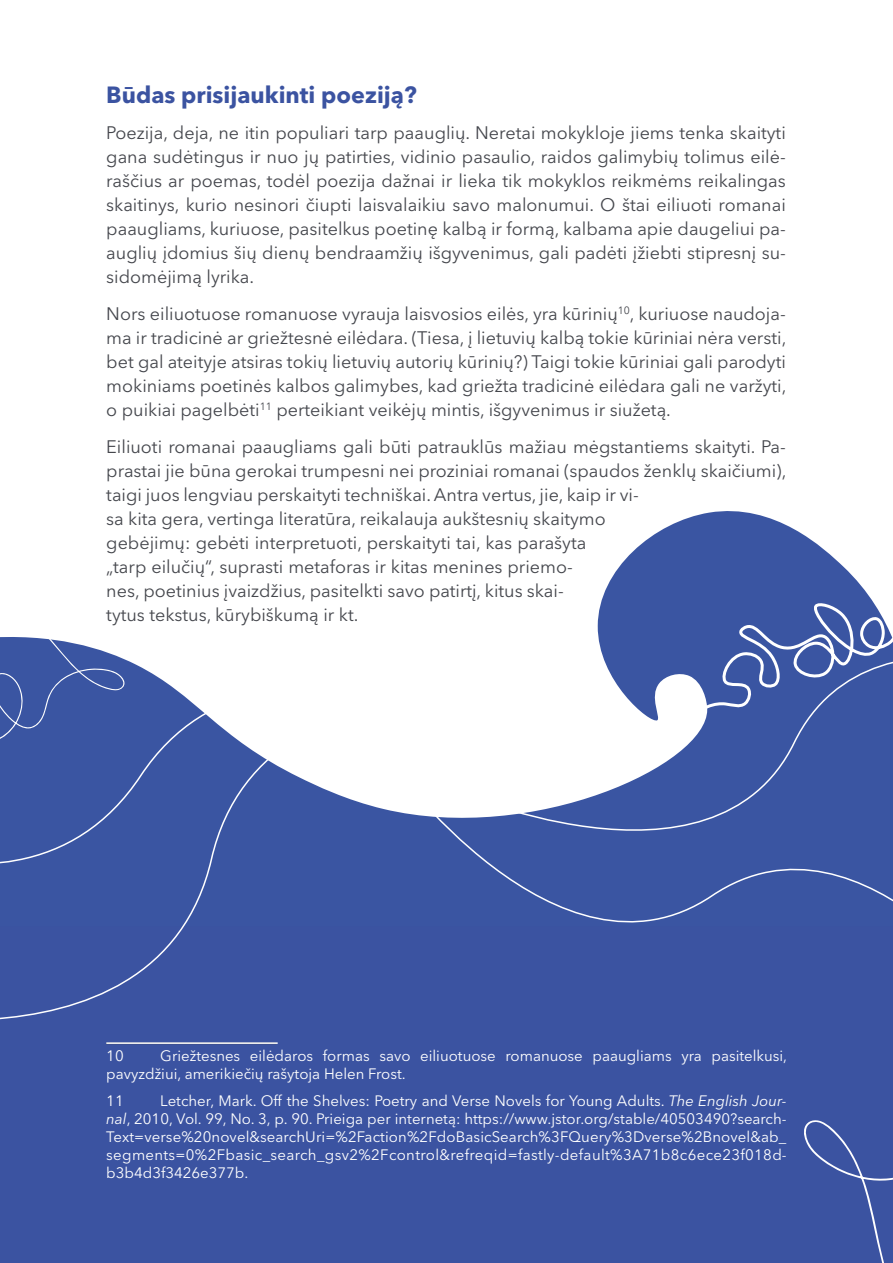
<style>
.page{position:relative;width:893px;height:1263px;background:#fff}
.page>*{position:absolute;margin:0;border:0;box-sizing:border-box;transform-origin:0 0}
.AVENIRAS{font:700 23.25px "Avenir Next LT Pro";color:#3b53a1}
.AVENIRAS-2{font:18px/24px "Avenir Next LT Pro";color:#45474d;text-align:justify}
.Footnote_text{font:15px/18px "Avenir Next LT Pro";color:#fff}
.s1{font-style:italic}
</style>
<div class="page">
<div style="left:0;top:877px;width:893px;height:386px;background:#3b53a1"></div>
<svg style="left:613px;top:511px;width:141px;height:64px"></svg>
<svg style="left:0;top:659px;width:387px;height:386px"></svg>
<svg style="left:387px;top:809px;width:303px;height:114px"></svg>
<svg style="left:445px;top:575px;width:448px;height:334px"></svg>
<svg style="left:804px;top:1120px;width:89px;height:143px"></svg>
<svg style="left:0;top:637px;width:125px;height:107px;background:#4b64aa"></svg>
<svg style="left:677px;top:514px;width:216px;height:215px"></svg>
<p class="AVENIRAS" style="left:106px;top:80px;width:312px">Būdas prisijaukinti poeziją?</p>
<p class="AVENIRAS-2" style="left:106px;top:121px;width:681px">Poezija, deja, ne itin populiari tarp paauglių. Neretai mokykloje jiems tenka skaityti gana sudėtingus ir nuo jų patirties, vidinio pasaulio, raidos galimybių tolimus eilė&shy;raščius ar poemas, todėl poezija dažnai ir lieka tik mokyklos reikmėms reikalingas skaitinys, kurio nesinori čiupti laisvalaikiu savo malonumui. O štai eiliuoti romanai paaugliams, kuriuose, pasitelkus poetinę kalbą ir formą, kalbama apie daugeliui pa&shy;auglių įdomius šių dienų bendraamžių išgyvenimus, gali padėti įžiebti stipresnį su&shy;sidomėjimą lyrika.</p>
<p class="AVENIRAS-2" style="left:106px;top:302px;width:682px">Nors eiliuotuose romanuose vyrauja laisvosios eilės, yra kūrinių<sup>10</sup>, kuriuose naudoja&shy;ma ir tradicinė ar griežtesnė eilėdara. (Tiesa, į lietuvių kalbą tokie kūriniai nėra versti, bet gal ateityje atsiras tokių lietuvių autorių kūrinių?) Taigi tokie kūriniai gali parodyti mokiniams poetinės kalbos galimybes, kad griežta tradicinė eilėdara gali ne varžyti, o puikiai pagelbėti<sup>11</sup> perteikiant veikėjų mintis, išgyvenimus ir siužetą.</p>
<p class="AVENIRAS-2" style="left:106px;top:435px;width:682px;text-align:left">Eiliuoti romanai paaugliams gali būti patrauklūs mažiau mėgstantiems skaityti. Pa&shy;prastai jie būna gerokai trumpesni nei proziniai romanai (spaudos ženklų skaičiumi), taigi juos lengviau perskaityti techniškai. Antra vertus, jie, kaip ir vi-<br>sa kita gera, vertinga literatūra, reikalauja aukštesnių skaitymo<br>gebėjimų: gebėti interpretuoti, perskaityti tai, kas parašyta<br>„tarp eilučių“, suprasti metaforas ir kitas menines priemo-<br>nes, poetinius įvaizdžius, pasitelkti savo patirtį, kitus skai-<br>tytus tekstus, kūrybiškumą ir kt.</p>
<p class="Footnote_text" style="left:106px;top:1047px;width:682px;text-indent:54px">Griežtesnes eilėdaros formas savo eiliuotuose romanuose paaugliams yra pasitelkusi, pavyzdžiui, amerikiečių rašytoja Helen Frost.</p>
<p class="Footnote_text" style="left:106px;top:1092px;width:19px">11</p>
<p class="Footnote_text" style="left:106px;top:1047px;width:19px">10</p>
<p class="Footnote_text" style="left:106px;top:1092px;width:682px;text-align:justify;text-indent:54px">Letcher, Mark. Off the Shelves: Poetry and Verse Novels for Young Adults. <span class="s1">The English Jour&shy;nal</span>, 2010, Vol. 99, No. 3, p. 90. Prieiga per internetą: https://www.jstor.org/stable/40503490?search-Text=verse%20novel&amp;searchUri=%2Faction%2FdoBasicSearch%3FQuery%3Dverse%2Bnovel&amp;ab_ segments=0%2Fbasic_search_gsv2%2Fcontrol&amp;refreqid=fastly-default%3A71b8c6ece23f018d&shy;b3b4d3f3426e377b.</p>
</div>
